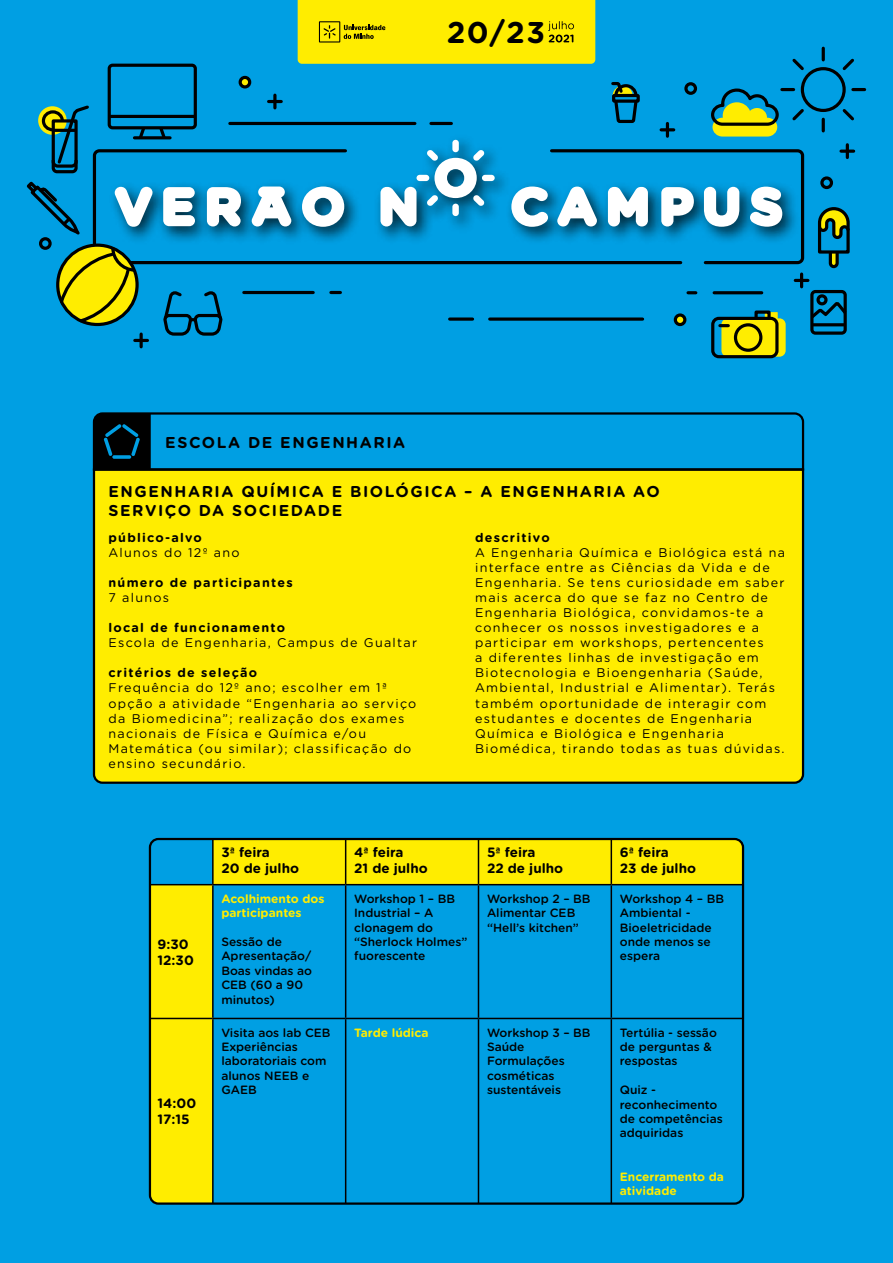
<style>
.page{position:relative;width:893px;height:1263px;background:#009fe3}
.page>*{position:absolute;margin:0;border:0;box-sizing:border-box;transform-origin:0 0}
.t1{font:700 30px "Gotham Rounded";color:#000}
.t2{font:700 15.75px/18.9px "Gotham Rounded";letter-spacing:.1em;color:#000}
.t3{font:700 13.5px/16.2px "Gotham Rounded";color:#000}
.t4{font:12.6px/15.1px "Gotham Rounded";letter-spacing:.1em;color:#000}
.t5{font:700 12.6px "Gotham Rounded";letter-spacing:.1em;color:#000}
.t6{font:500 12px/14.4px "Gotham Rounded";color:#000}
.t7{font:700 12px/14.4px "Gotham Rounded";color:#ffed00}
</style>
<div class="page">
<svg style="left:92px;top:149px;width:419px;height:116px"></svg>
<svg style="left:818px;top:207px;width:32px;height:62px"></svg>
<div style="left:810px;top:290px;width:37px;height:45px;border:3px solid #000;border-radius:4px"></div>
<hr style="left:812px;top:323px;width:33px;height:3px;background:#000">
<div style="left:816px;top:294px;width:11px;height:11px;border:3px solid #000;border-radius:50%"></div>
<svg style="left:810px;top:299px;width:37px;height:22px"></svg>
<svg style="left:611px;top:82px;width:29px;height:41px"></svg>
<div style="left:108px;top:64px;width:89px;height:65px;border:3px solid #000;border-radius:3px"></div>
<hr style="left:109px;top:115px;width:86px;height:3px;background:#000">
<svg style="left:136px;top:125px;width:12px;height:8px"></svg>
<svg style="left:157px;top:125px;width:11px;height:8px"></svg>
<svg style="left:163px;top:291px;width:60px;height:45px"></svg>
<svg style="left:57px;top:244px;width:81px;height:81px"></svg>
<div style="left:801px;top:67px;width:45px;height:45px;border:3px solid #000;border-radius:50%"></div>
<svg style="left:822px;top:48px;width:3px;height:12px"></svg>
<svg style="left:822px;top:119px;width:3px;height:12px"></svg>
<svg style="left:853px;top:88px;width:12px;height:3px"></svg>
<svg style="left:792px;top:58px;width:12px;height:13px"></svg>
<svg style="left:842px;top:109px;width:12px;height:12px"></svg>
<svg style="left:711px;top:87px;width:96px;height:46px"></svg>
<svg style="left:842px;top:58px;width:12px;height:13px"></svg>
<svg style="left:841px;top:145px;width:13px;height:13px"></svg>
<div style="left:820px;top:176px;width:13px;height:13px;border:3px solid #000;border-radius:50%"></div>
<hr style="left:714px;top:291px;width:48px;height:3px;background:#000">
<svg style="left:688px;top:291px;width:8px;height:3px"></svg>
<hr style="left:244px;top:291px;width:69px;height:3px;background:#000">
<svg style="left:331px;top:291px;width:9px;height:3px"></svg>
<div style="left:711px;top:317px;width:67px;height:41px;border:3px solid #000;border-radius:6px"></div>
<svg style="left:720px;top:312px;width:66px;height:45px;background:#aaaf19"></svg>
<div style="left:754px;top:310px;width:17px;height:10px;border:3px solid #000"></div>
<hr style="left:230px;top:122px;width:185px;height:3px;background:#000">
<hr style="left:431px;top:122px;width:20px;height:3px;background:#000">
<svg style="left:795px;top:274px;width:13px;height:13px"></svg>
<div style="left:675px;top:315px;width:10px;height:9px;background:#ffed00;border-radius:50%"></div>
<div style="left:674px;top:313px;width:12px;height:13px;border:3px solid #000;border-radius:50%"></div>
<svg style="left:135px;top:334px;width:12px;height:13px"></svg>
<svg style="left:273px;top:95px;width:4px;height:13px"></svg>
<svg style="left:269px;top:100px;width:12px;height:3px"></svg>
<div style="left:240px;top:77px;width:10px;height:10px;background:#ffed00;border-radius:50%"></div>
<div style="left:239px;top:76px;width:12px;height:13px;border:3px solid #000;border-radius:50%"></div>
<svg style="left:26px;top:105px;width:63px;height:130px"></svg>
<div style="left:684px;top:82px;width:13px;height:13px;border:3px solid #000;border-radius:50%"></div>
<svg style="left:661px;top:123px;width:13px;height:10px"></svg>
<div style="left:39px;top:237px;width:13px;height:13px;border:3px solid #000;border-radius:50%"></div>
<div style="left:108px;top:133px;width:692px;height:112px;background:#000;opacity:.75"></div>
<svg style="left:511px;top:148px;width:294px;height:117px"></svg>
<svg style="left:380px;top:187px;width:36px;height:39px"></svg>
<svg style="left:302px;top:187px;width:42px;height:40px;background:#a6cbdb"></svg>
<svg style="left:252px;top:187px;width:39px;height:39px;background:#aacfdf"></svg>
<svg style="left:207px;top:187px;width:34px;height:39px"></svg>
<svg style="left:163px;top:187px;width:32px;height:39px"></svg>
<svg style="left:115px;top:187px;width:38px;height:40px;background:#8bc0d7"></svg>
<div style="left:482px;top:175px;width:13px;height:6px;background:#fff;border-radius:3px"></div>
<div style="left:452px;top:140px;width:7px;height:12px;background:#fff;border-radius:3px"></div>
<div style="left:416px;top:175px;width:13px;height:6px;background:#fff;border-radius:3px"></div>
<div style="left:452px;top:204px;width:7px;height:12px;background:#fff;border-radius:3px"></div>
<svg style="left:427px;top:150px;width:57px;height:56px;background:#71b1cd"></svg>
<svg style="left:490px;top:317px;width:153px;height:4px"></svg>
<svg style="left:450px;top:317px;width:23px;height:4px"></svg>
<div style="left:298px;top:0;width:297px;height:64px;background:#ffed00"></div>
<div style="left:92px;top:472px;width:713px;height:312px;background:#ffed00"></div>
<svg style="left:92px;top:412px;width:713px;height:60px"></svg>
<svg style="left:150px;top:839px;width:593px;height:363px"></svg>
<hr style="left:212px;top:839px;width:2px;height:45px;background:#000">
<hr style="left:345px;top:839px;width:1px;height:45px;background:#000">
<hr style="left:478px;top:839px;width:1px;height:45px;background:#000">
<hr style="left:611px;top:839px;width:1px;height:45px;background:#000">
<hr style="left:150px;top:884px;width:63px;height:1px;background:#000">
<hr style="left:213px;top:884px;width:133px;height:1px;background:#000">
<hr style="left:212px;top:885px;width:2px;height:133px;background:#000">
<hr style="left:346px;top:884px;width:132px;height:1px;background:#000">
<hr style="left:345px;top:885px;width:1px;height:133px;background:#000">
<hr style="left:478px;top:884px;width:133px;height:1px;background:#000">
<hr style="left:478px;top:885px;width:1px;height:133px;background:#000">
<hr style="left:611px;top:884px;width:132px;height:1px;background:#000">
<hr style="left:611px;top:885px;width:1px;height:133px;background:#000">
<hr style="left:150px;top:1018px;width:63px;height:1px;background:#000">
<hr style="left:213px;top:1018px;width:133px;height:1px;background:#000">
<hr style="left:212px;top:1019px;width:2px;height:184px;background:#000">
<hr style="left:346px;top:1018px;width:132px;height:1px;background:#000">
<hr style="left:345px;top:1019px;width:1px;height:184px;background:#000">
<hr style="left:478px;top:1018px;width:133px;height:1px;background:#000">
<hr style="left:478px;top:1019px;width:1px;height:184px;background:#000">
<hr style="left:611px;top:1018px;width:132px;height:1px;background:#000">
<hr style="left:611px;top:1019px;width:1px;height:184px;background:#000">
<div style="left:149px;top:838px;width:595px;height:367px;border:2px solid #000;border-radius:8px"></div>
<h1 class="t1" style="left:447px;top:10px;width:100px">20/23</h1>
<p class="t2" style="left:165px;top:432px;width:241px">ESCOLA DE ENGENHARIA</p>
<p class="t2" style="left:109px;top:481px;width:553px">ENGENHARIA QUÍMICA E BIOLÓGICA – A ENGENHARIA AO<br>SERVIÇO DA SOCIEDADE</p>
<p class="t5" style="left:109px;top:528px;width:95px">público-alvo</p>
<p class="t4" style="left:109px;top:544px;width:133px">Alunos do 12º ano</p>
<p class="t5" style="left:109px;top:573px;width:186px">número de participantes</p>
<p class="t4" style="left:109px;top:589px;width:62px">7 alunos</p>
<p class="t5" style="left:109px;top:618px;width:178px">local de funcionamento</p>
<p class="t4" style="left:109px;top:634px;width:310px">Escola de Engenharia, Campus de Gualtar</p>
<p class="t5" style="left:109px;top:664px;width:150px">critérios de seleção</p>
<p class="t4" style="left:109px;top:680px;width:309px">Frequência do 12º ano; escolher em 1ª opção a atividade “Engenharia ao serviço da Biomedicina”; realização dos exames nacionais de Física e Química e/ou Matemática (ou similar); classificação do ensino secundário.</p>
<p class="t5" style="left:475px;top:528px;width:76px">descritivo</p>
<p class="t4" style="left:475px;top:544px;width:311px">A Engenharia Química e Biológica está na interface entre as Ciências da Vida e de Engenharia. Se tens curiosidade em saber mais acerca do que se faz no Centro de Engenharia Biológica, convidamos-te a conhecer os nossos investigadores e a participar em workshops, pertencentes<br>a diferentes linhas de investigação em Biotecnologia e Bioengenharia (Saúde, Ambiental, Industrial e Alimentar). Terás também oportunidade de interagir com estudantes e docentes de Engenharia Química e Biológica e Engenharia Biomédica, tirando todas as tuas dúvidas.</p>
<p class="t3" style="left:158px;top:935px;width:38px">9:30<br>12:30</p>
<p class="t3" style="left:158px;top:1095px;width:40px">14:00<br>17:15</p>
<p class="t3" style="left:221px;top:844px;width:79px">3ª feira<br>20 de julho</p>
<p class="t3" style="left:354px;top:844px;width:75px">4ª feira<br>21 de julho</p>
<p class="t3" style="left:487px;top:844px;width:78px">5ª feira<br>22 de julho</p>
<p class="t3" style="left:620px;top:844px;width:78px">6ª feira<br>23 de julho</p>
<p class="t7" style="left:221px;top:891px;width:105px">Acolhimento dos participantes</p>
<p class="t6" style="left:221px;top:934px;width:92px">Sessão de<br>Apresentação/<br>Boas vindas ao<br>CEB (60 a 90 minutos)</p>
<p class="t6" style="left:354px;top:891px;width:115px">Workshop 1 – BB<br>Industrial – A clonagem do “Sherlock Holmes” fuorescente</p>
<p class="t6" style="left:487px;top:891px;width:105px">Workshop 2 – BB<br>Alimentar CEB “Hell’s kitchen”</p>
<p class="t6" style="left:620px;top:891px;width:106px">Workshop 4 – BB<br>Ambiental -<br>Bioeletricidade onde menos se espera</p>
<p class="t6" style="left:221px;top:1024px;width:111px">Visita aos lab CEB<br>Experiências laboratoriais com alunos NEEB e<br>GAEB</p>
<p class="t7" style="left:354px;top:1025px;width:76px">Tarde lúdica</p>
<p class="t6" style="left:487px;top:1024px;width:105px">Workshop 3 – BB<br>Saúde<br>Formulações cosméticas sustentáveis</p>
<p class="t6" style="left:620px;top:1024px;width:99px">Tertúlia - sessão de perguntas &amp; respostas</p>
<p class="t6" style="left:620px;top:1082px;width:104px">Quiz - reconhecimento de competências adquiridas</p>
<p class="t7" style="left:620px;top:1169px;width:106px">Encerramento da atividade</p>
</div>
